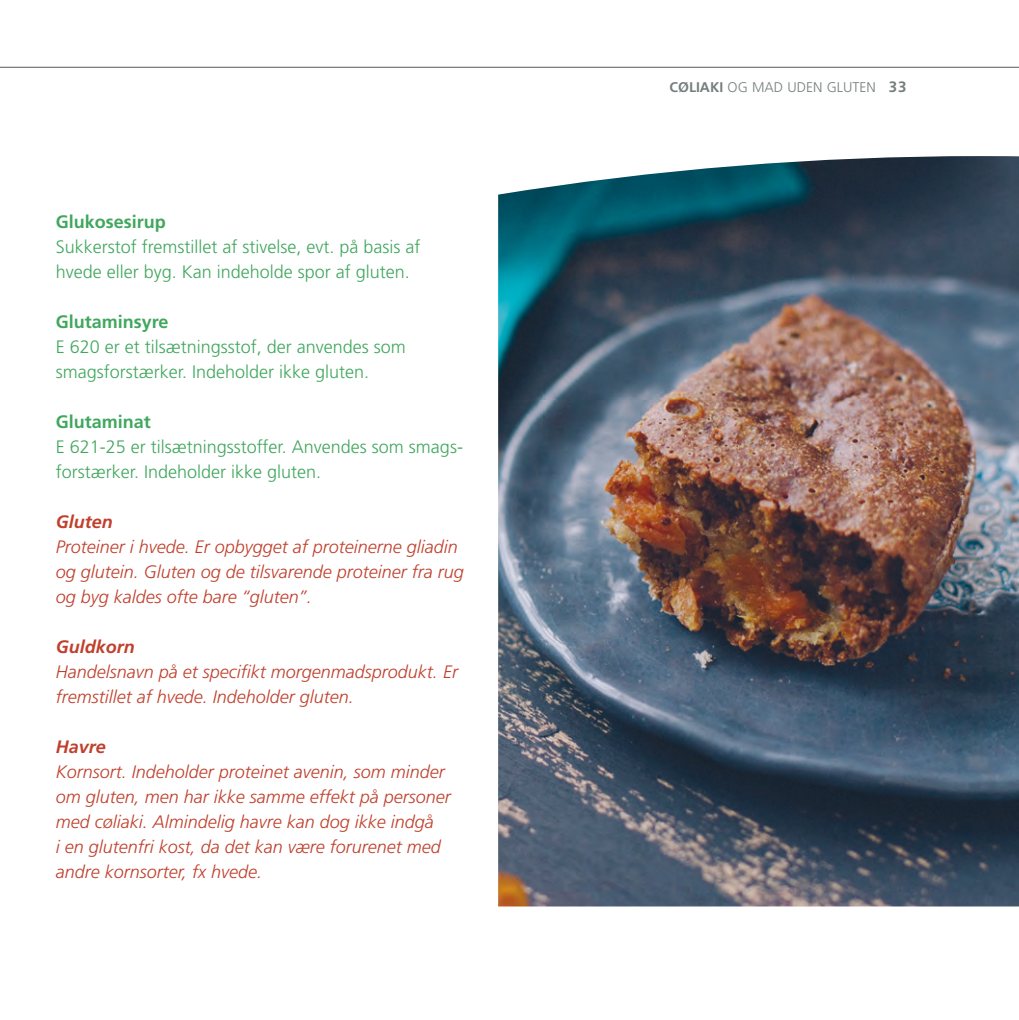
<style>
.page{position:relative;width:1019px;height:1020px;background:#fff}
.page>*{position:absolute;margin:0;border:0;box-sizing:border-box;transform-origin:0 0}
.t1{font:italic 300 18px/25px "Frutiger";color:#c0402d}
.t2{font:300 18px/25px "Frutiger";color:#41a75e}
.t3{font:700 18px "Frutiger";color:#41a75e}
.t4{font:italic 700 18px "Frutiger";color:#c0402d}
.t5{font:300 14px "Frutiger";color:#767d7d}
.s1{font-weight:700}
.s2{font-weight:700;font-size:15px}
</style>
<div class="page">
<hr style="left:0;top:67px;width:1018px;height:1px;background:#767d7d">
<img style="left:498px;top:156px;width:520px;height:750px">
<p class="t3" style="left:56px;top:211px;width:111px">Glukosesirup</p>
<p class="t2" style="left:56px;top:234px;width:366px">Sukkerstof fremstillet af stivelse, evt. på basis af hvede eller byg. Kan indeholde spor af gluten.</p>
<p class="t3" style="left:56px;top:311px;width:114px">Glutaminsyre</p>
<p class="t2" style="left:56px;top:334px;width:352px">E 620 er et tilsætningsstof, der anvendes som smagsforstærker. Indeholder ikke gluten.</p>
<p class="t3" style="left:56px;top:411px;width:97px">Glutaminat</p>
<p class="t2" style="left:56px;top:434px;width:409px">E 621-25 er tilsætningsstoffer. Anvendes som smags&shy;forstærker. Indeholder ikke gluten.</p>
<p class="t4" style="left:56px;top:511px;width:59px">Gluten</p>
<p class="t1" style="left:56px;top:534px;width:410px">Proteiner i hvede. Er opbygget af proteinerne gliadin og glutein. Gluten og de tilsvarende proteiner fra rug og byg kaldes ofte bare “gluten”.</p>
<p class="t4" style="left:56px;top:636px;width:81px">Guldkorn</p>
<p class="t1" style="left:56px;top:659px;width:404px">Handelsnavn på et specifikt morgenmadsprodukt. Er fremstillet af hvede. Indeholder gluten.</p>
<p class="t4" style="left:56px;top:736px;width:52px">Havre</p>
<p class="t1" style="left:56px;top:759px;width:397px">Kornsort. Indeholder proteinet avenin, som minder om gluten, men har ikke samme effekt på personer med cøliaki. Almindelig havre kan dog ikke indgå<br>i en glutenfri kost, da det kan være forurenet med andre kornsorter, fx hvede.</p>
<p class="t5" style="left:669px;top:79px;width:238px"><span class="s1">CØLIAKI</span> OG MAD UDEN GLUTEN <span class="s2">33</span></p>
</div>
